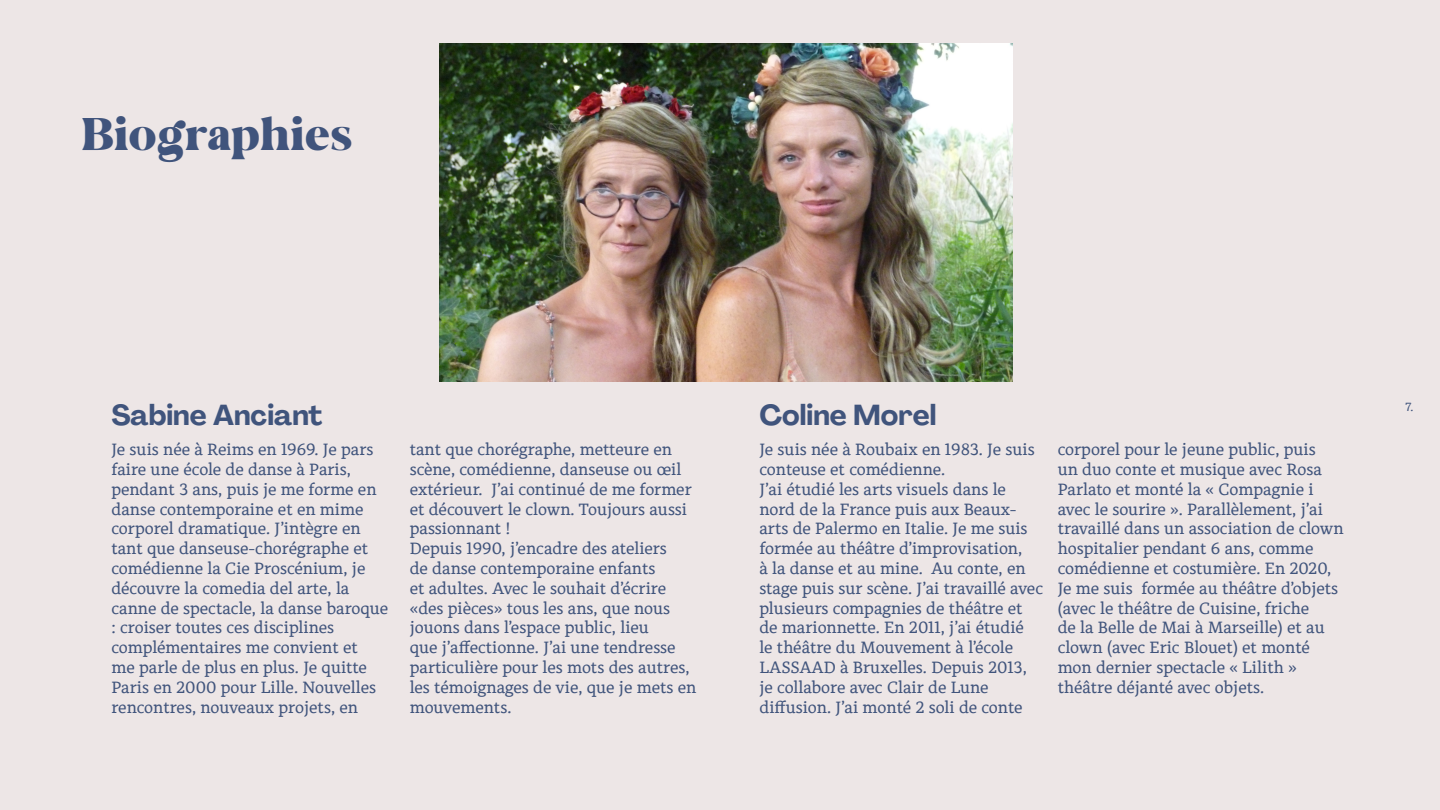
<style>
.page{position:relative;width:1440px;height:810px;background:#ede6e6}
.page>*{position:absolute;margin:0;border:0;box-sizing:border-box;transform-origin:0 0}
.t1{font:45.75px "Palm Springs GRAPHIC";letter-spacing:-.01em;color:#40547c}
.t2{font:28.5px "PP Agrandir Variable";color:#40547c}
.t3{font:16.5px/19.8px "Alkes";color:#40547c}
.t4{font:12px "Alkes";color:#40547c}
</style>
<div class="page">
<img style="left:440px;top:43px;width:572px;height:339px">
<h1 class="t1" style="left:82px;top:95px;width:273px">Biographies</h1>
<h2 class="t2" style="left:111px;top:398px;width:213px">Sabine Anciant</h2>
<h2 class="t2" style="left:759px;top:398px;width:178px">Coline Morel</h2>
<p class="t3" style="left:111px;top:439px;width:278px">Je suis née à Reims en 1969. Je pars faire une école de danse à Paris, pendant 3 ans, puis je me forme en danse contemporaine et en mime corporel dramatique. J’intègre en tant que danseuse-chorégraphe et comédienne la Cie Proscénium, je découvre la comedia del arte, la canne de spectacle, la danse baroque : croiser toutes ces disciplines complémentaires me convient et<br>me parle de plus en plus. Je quitte Paris en 2000 pour Lille. Nouvelles rencontres, nouveaux projets, en</p>
<p class="t3" style="left:410px;top:439px;width:288px">tant que chorégraphe, metteure en scène, comédienne, danseuse ou œil extérieur. J’ai continué de me former et découvert le clown. Toujours aussi passionnant !<br>Depuis 1990, j’encadre des ateliers<br>de danse contemporaine enfants<br>et adultes. Avec le souhait d’écrire «des pièces» tous les ans, que nous jouons dans l’espace public, lieu<br>que j’affectionne. J’ai une tendresse particulière pour les mots des autres, les témoignages de vie, que je mets en mouvements.</p>
<p class="t3" style="left:759px;top:439px;width:285px">Je suis née à Roubaix en 1983. Je suis conteuse et comédienne.<br>J’ai étudié les arts visuels dans le nord de la France puis aux Beaux&shy;arts de Palermo en Italie. Je me suis formée au théâtre d’improvisation,<br>à la danse et au mine. Au conte, en stage puis sur scène. J’ai travaillé avec plusieurs compagnies de théâtre et de marionnette. En 2011, j’ai étudié<br>le théâtre du Mouvement à l’école LASSAAD à Bruxelles. Depuis 2013, je collabore avec Clair de Lune diffusion. J’ai monté 2 soli de conte</p>
<p class="t3" style="left:1058px;top:439px;width:288px">corporel pour le jeune public, puis<br>un duo conte et musique avec Rosa Parlato et monté la « Compagnie i avec le sourire ». Parallèlement, j’ai travaillé dans un association de clown hospitalier pendant 6 ans, comme comédienne et costumière. En 2020, Je me suis formée au théâtre d’objets (avec le théâtre de Cuisine, friche<br>de la Belle de Mai à Marseille) et au clown (avec Eric Blouet) et monté mon dernier spectacle « Lilith » théâtre déjanté avec objets.</p>
<p class="t4" style="left:1405px;top:399px;width:9px">7.</p>
</div>
